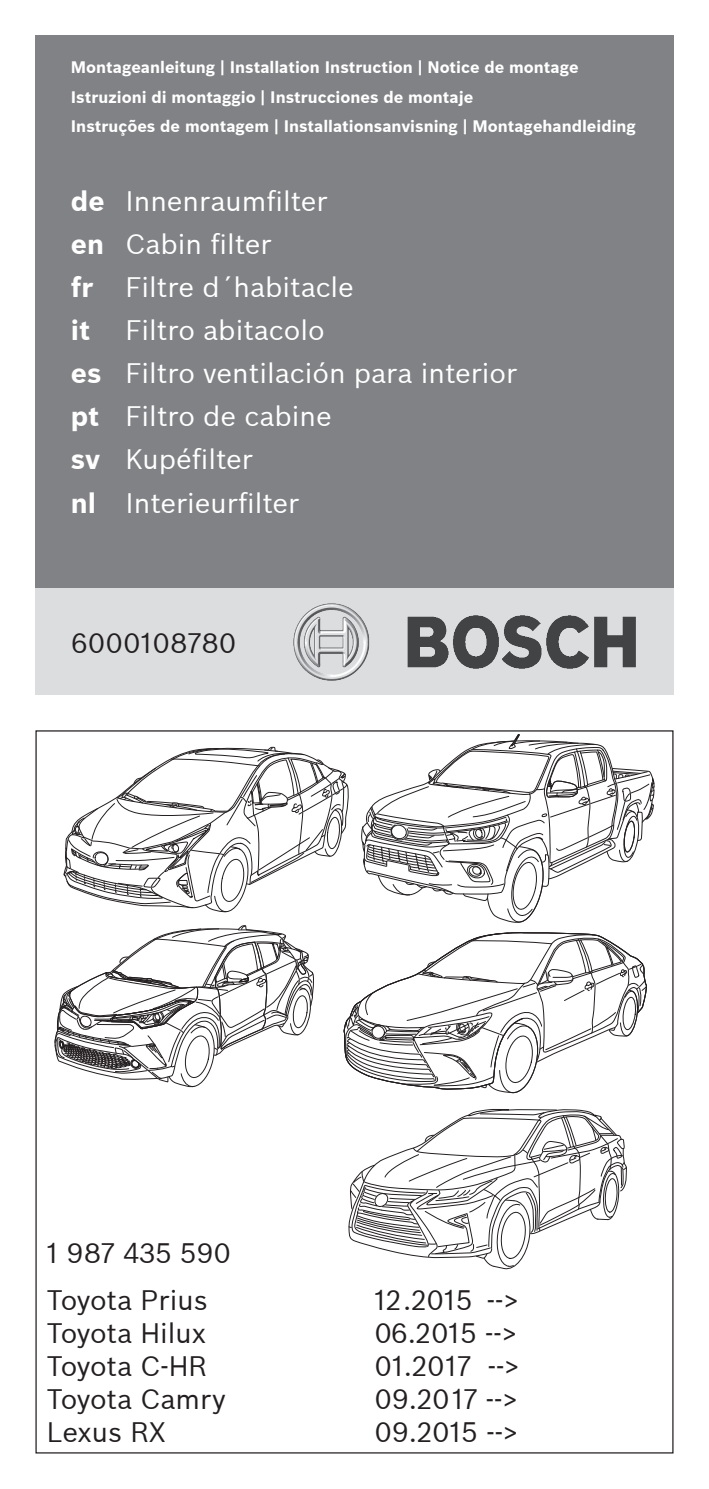
<style>
.page{position:relative;width:709px;height:1489px;background:#fff}
.page>*{position:absolute;margin:0;border:0;box-sizing:border-box;transform-origin:0 0}
.t1{font:27.5px "Bosch Sans LF";color:#fff}
.Modellliste_Übersich{font:27.5px "Bosch Sans LF";color:#231f20}
.t2{font:700 27.5px "Bosch Sans LF";color:#fff}
.t3{font:700 16.25px "Bosch Sans LF";color:#fff}
.s1{font-weight:700}
</style>
<div class="page">
<div style="left:35px;top:35px;width:638px;height:553px;background:#808285"></div>
<div style="left:35px;top:588px;width:638px;height:106px;background:#dcdddf"></div>
<img style="left:293px;top:603px;width:343px;height:78px">
<svg style="left:345px;top:932px;width:302px;height:162px"></svg>
<svg style="left:54px;top:925px;width:260px;height:161px"></svg>
<div style="left:511px;top:734px;width:8px;height:11px;border:1px solid #231f20"></div>
<svg style="left:361px;top:740px;width:293px;height:183px"></svg>
<svg style="left:64px;top:747px;width:283px;height:165px"></svg>
<svg style="left:348px;top:1109px;width:279px;height:161px"></svg>
<p class="t3" style="left:71px;top:57px;width:509px">Montageanleitung | Installation Instruction | Notice de montage</p>
<p class="t3" style="left:71px;top:87px;width:404px">Istruzioni di montaggio | Instrucciones de montaje</p>
<p class="t3" style="left:71px;top:116px;width:566px">Instruções de montagem | Installationsanvisning | Montagehandleiding</p>
<p class="t1" style="left:71px;top:184px;width:258px"><span class="s1">de</span> Innenraumfilter</p>
<p class="t1" style="left:71px;top:227px;width:202px"><span class="s1">en</span> Cabin filter</p>
<p class="t1" style="left:71px;top:270px;width:284px"><span class="s1">fr</span> Filtre d´habitacle</p>
<p class="t2" style="left:71px;top:313px;width:21px">it</p>
<p class="t1" style="left:125px;top:313px;width:201px">Filtro abitacolo</p>
<p class="t1" style="left:71px;top:356px;width:448px"><span class="s1">es</span> Filtro ventilación para interior</p>
<p class="t1" style="left:71px;top:399px;width:262px"><span class="s1">pt</span> Filtro de cabine</p>
<p class="t1" style="left:71px;top:442px;width:183px"><span class="s1">sv</span> Kupéfilter</p>
<p class="t1" style="left:71px;top:485px;width:230px"><span class="s1">nl</span> Interieurfilter</p>
<p class="Modellliste_Übersich" style="left:71px;top:626px;width:167px">6000108780</p>
<p class="Modellliste_Übersich" style="left:47px;top:1235px;width:186px">1 987 435 590</p>
<p class="Modellliste_Übersich" style="left:47px;top:1282px;width:162px">Toyota Prius</p>
<p class="Modellliste_Übersich" style="left:374px;top:1282px;width:146px">12.2015 --&gt;</p>
<p class="Modellliste_Übersich" style="left:47px;top:1315px;width:161px">Toyota Hilux</p>
<p class="Modellliste_Übersich" style="left:374px;top:1315px;width:144px">06.2015 --&gt;</p>
<p class="Modellliste_Übersich" style="left:47px;top:1348px;width:162px">Toyota C-HR</p>
<p class="Modellliste_Übersich" style="left:374px;top:1348px;width:147px">01.2017 --&gt;</p>
<p class="Modellliste_Übersich" style="left:47px;top:1381px;width:181px">Toyota Camry</p>
<p class="Modellliste_Übersich" style="left:374px;top:1381px;width:145px">09.2017 --&gt;</p>
<p class="Modellliste_Übersich" style="left:47px;top:1414px;width:121px">Lexus RX</p>
<p class="Modellliste_Übersich" style="left:374px;top:1414px;width:145px">09.2015 --&gt;</p>
</div>
